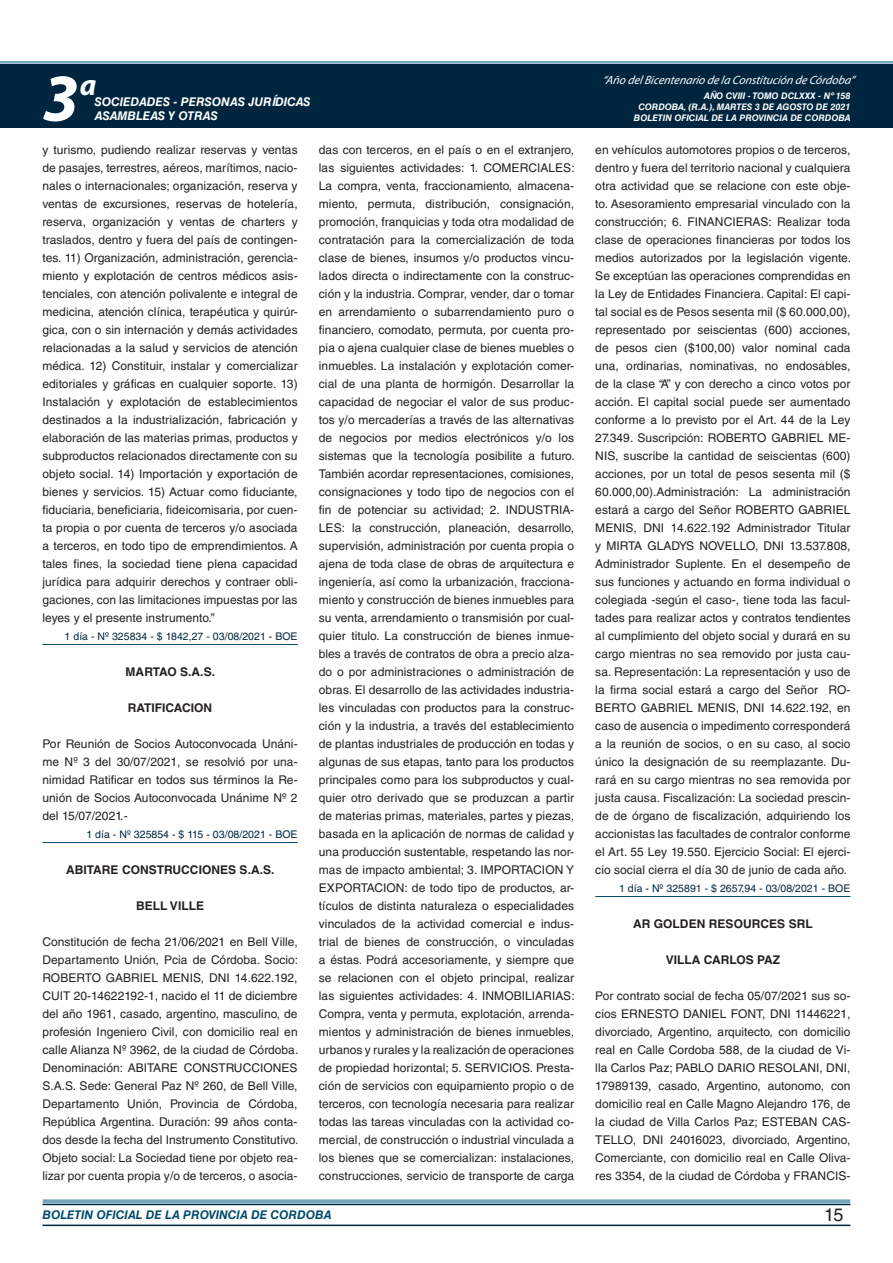
<style>
.page{position:relative;width:893px;height:1263px;background:#fff}
.page>*{position:absolute;margin:0;border:0;box-sizing:border-box;transform-origin:0 0}
.t1{font:italic 700 67.5px "Myriad Pro";color:#fff}
.t2{font:italic 700 30px "Myriad Pro";color:#fff}
.t3{font:18px "Helvetica LT Std";color:#231f20}
.t4{font:12px/18px "Helvetica LT Std";letter-spacing:.005em;color:#231f20;text-align:justify}
.t5{font:700 12px "Helvetica LT Std";letter-spacing:.005em;color:#231f20}
.t6{font:italic 12px "Myriad Pro";color:#fff}
.t7{font:italic 700 12px "Helvetica LT Std";color:#fff}
.t8{font:italic 700 12px "Helvetica LT Std";color:#004b6c}
.t9{font:10.5px "Helvetica LT Std";letter-spacing:.005em;color:#00263f}
.t10{font:italic 700 9px/10.8px "Helvetica LT Std";color:#fff;text-align:right}
</style>
<div class="page">
<div style="left:0;top:61px;width:893px;height:6px;background:#fff;opacity:.75"></div>
<div style="left:0;top:64px;width:893px;height:64px;background:#00263f"></div>
<hr style="left:43px;top:1224px;width:807px;height:2px;background:#00263f">
<div style="left:42px;top:1198px;width:809px;height:8px;background:#fff;opacity:.75"></div>
<hr style="left:43px;top:644px;width:255px;height:1px;background:#004b6c">
<hr style="left:43px;top:842px;width:255px;height:1px;background:#004b6c">
<hr style="left:595px;top:896px;width:255px;height:1px;background:#004b6c">
<h1 class="t1" style="left:43px;top:54px;width:38px">3</h1>
<h2 class="t2" style="left:80px;top:66px;width:18px">a</h2>
<p class="t7" style="left:95px;top:94px;width:217px">SOCIEDADES - PERSONAS JURÍDICAS</p>
<p class="t7" style="left:95px;top:109px;width:125px">ASAMBLEAS Y OTRAS</p>
<p class="t6" style="left:603px;top:72px;width:254px">“Año delBicentenario de la Constitución de Córdoba”</p>
<p class="t10" style="left:634px;top:91px;width:218px">AÑO CVIII - TOMO DCLXXX - Nº 158<br>CORDOBA, (R.A.), MARTES 3 DE AGOSTO DE 2021<br>BOLETIN OFICIAL DE LA PROVINCIA DE CORDOBA</p>
<p class="t4" style="left:43px;top:141px;width:257px">y turismo, pudiendo realizar reservas y ventas de pasajes, terrestres, aéreos, marítimos, nacio&shy;nales o internacionales; organización, reserva y ventas de excursiones, reservas de hotelería, reserva, organización y ventas de charters y traslados, dentro y fuera del país de contingen&shy;tes. 11) Organización, administración, gerencia&shy;miento y explotación de centros médicos asis&shy;tenciales, con atención polivalente e integral de medicina, atención clínica, terapéutica y quirúr&shy;gica, con o sin internación y demás actividades relacionadas a la salud y servicios de atención médica. 12) Constituir, instalar y comercializar editoriales y gráficas en cualquier soporte. 13)<br>Instalación y explotación de establecimientos destinados a la industrialización, fabricación y elaboración de las materias primas, productos y subproductos relacionados directamente con su objeto social. 14) Importación y exportación de bienes y servicios. 15) Actuar como fiduciante, fiduciaria, beneficiaria, fideicomisaria, por cuen&shy;ta propia o por cuenta de terceros y/o asociada a terceros, en todo tipo de emprendimientos. A tales fines, la sociedad tiene plena capacidad jurídica para adquirir derechos y contraer obli&shy;gaciones, con las limitaciones impuestas por las leyes y el presente instrumento.”</p>
<p class="t9" style="left:65px;top:630px;width:235px">1 día - Nº 325834 - $ 1842,27 - 03/08/2021 - BOE</p>
<p class="t5" style="left:126px;top:664px;width:91px">MARTAO S.A.S.</p>
<p class="t5" style="left:128px;top:700px;width:86px">RATIFICACION</p>
<p class="t4" style="left:43px;top:735px;width:257px">Por Reunión de Socios Autoconvocada Unáni&shy;me Nº 3 del 30/07/2021, se resolvió por una&shy;nimidad Ratificar en todos sus términos la Re&shy;unión de Socios Autoconvocada Unánime Nº 2 del 15/07/2021.-</p>
<p class="t9" style="left:86px;top:828px;width:213px">1 día - Nº 325854 - $ 115 - 03/08/2021 - BOE</p>
<p class="t5" style="left:66px;top:862px;width:210px">ABITARE CONSTRUCCIONES S.A.S.</p>
<p class="t5" style="left:136px;top:898px;width:70px">BELL VILLE</p>
<p class="t4" style="left:43px;top:933px;width:257px">Constitución de fecha 21/06/2021 en Bell Ville, Departamento Unión, Pcia de Córdoba. Socio:<br>ROBERTO GABRIEL MENIS, DNI 14.622.192, CUIT 20-14622192-1, nacido el 11 de diciembre del año 1961, casado, argentino, masculino, de profesión Ingeniero Civil, con domicilio real en calle Alianza Nº 3962, de la ciudad de Córdoba.<br>Denominación: ABITARE CONSTRUCCIONES S.A.S. Sede: General Paz Nº 260, de Bell Ville, Departamento Unión, Provincia de Córdoba, República Argentina. Duración: 99 años conta&shy;dos desde la fecha del Instrumento Constitutivo.<br>Objeto social: La Sociedad tiene por objeto rea&shy;lizar por cuenta propia y/o de terceros, o asocia-</p>
<p class="t4" style="left:319px;top:141px;width:257px">das con terceros, en el país o en el extranjero, las siguientes actividades: 1. COMERCIALES:<br>La compra, venta, fraccionamiento, almacena&shy;miento, permuta, distribución, consignación, promoción, franquicias y toda otra modalidad de contratación para la comercialización de toda clase de bienes, insumos y/o productos vincu&shy;lados directa o indirectamente con la construc&shy;ción y la industria. Comprar, vender, dar o tomar en arrendamiento o subarrendamiento puro o financiero, comodato, permuta, por cuenta pro&shy;pia o ajena cualquier clase de bienes muebles o inmuebles. La instalación y explotación comer&shy;cial de una planta de hormigón. Desarrollar la capacidad de negociar el valor de sus produc&shy;tos y/o mercaderías a través de las alternativas de negocios por medios electrónicos y/o los sistemas que la tecnología posibilite a futuro.<br>También acordar representaciones, comisiones, consignaciones y todo tipo de negocios con el fin de potenciar su actividad; 2. INDUSTRIA-LES: la construcción, planeación, desarrollo, supervisión, administración por cuenta propia o ajena de toda clase de obras de arquitectura e ingeniería, así como la urbanización, fracciona&shy;miento y construcción de bienes inmuebles para su venta, arrendamiento o transmisión por cual&shy;quier titulo. La construcción de bienes inmue&shy;bles a través de contratos de obra a precio alza&shy;do o por administraciones o administración de obras. El desarrollo de las actividades industria&shy;les vinculadas con productos para la construc&shy;ción y la industria, a través del establecimiento de plantas industriales de producción en todas y algunas de sus etapas, tanto para los productos principales como para los subproductos y cual&shy;quier otro derivado que se produzcan a partir de materias primas, materiales, partes y piezas, basada en la aplicación de normas de calidad y una producción sustentable, respetando las nor&shy;mas de impacto ambiental; 3. IMPORTACION Y EXPORTACION: de todo tipo de productos, ar&shy;tículos de distinta naturaleza o especialidades vinculados de la actividad comercial e indus&shy;trial de bienes de construcción, o vinculadas a éstas. Podrá accesoriamente, y siempre que se relacionen con el objeto principal, realizar las siguientes actividades: 4. INMOBILIARIAS:<br>Compra, venta y permuta, explotación, arrenda&shy;mientos y administración de bienes inmuebles, urbanos y rurales y la realización de operaciones de propiedad horizontal; 5. SERVICIOS. Presta&shy;ción de servicios con equipamiento propio o de terceros, con tecnología necesaria para realizar todas las tareas vinculadas con la actividad co&shy;mercial, de construcción o industrial vinculada a los bienes que se comercializan: instalaciones, construcciones, servicio de transporte de carga</p>
<p class="t4" style="left:595px;top:141px;width:257px">en vehículos automotores propios o de terceros, dentro y fuera del territorio nacional y cualquiera otra actividad que se relacione con este obje&shy;to. Asesoramiento empresarial vinculado con la construcción; 6. FINANCIERAS: Realizar toda clase de operaciones financieras por todos los medios autorizados por la legislación vigente.<br>Se exceptúan las operaciones comprendidas en la Ley de Entidades Financiera. Capital: El capi&shy;tal social es de Pesos sesenta mil ($ 60.000,00), representado por seiscientas (600) acciones, de pesos cien ($100,00) valor nominal cada una, ordinarias, nominativas, no endosables, de la clase “A” y con derecho a cinco votos por acción. El capital social puede ser aumentado conforme a lo previsto por el Art. 44 de la Ley 27.349. Suscripción: ROBERTO GABRIEL ME-NIS, suscribe la cantidad de seiscientas (600) acciones, por un total de pesos sesenta mil ($ 60.000,00).Administración: La administración estará a cargo del Señor ROBERTO GABRIEL MENIS, DNI 14.622.192 Administrador Titular y MIRTA GLADYS NOVELLO, DNI 13.537.808, Administrador Suplente. En el desempeño de sus funciones y actuando en forma individual o colegiada -según el caso-, tiene toda las facul&shy;tades para realizar actos y contratos tendientes al cumplimiento del objeto social y durará en su cargo mientras no sea removido por justa cau&shy;sa. Representación: La representación y uso de la firma social estará a cargo del Señor RO-BERTO GABRIEL MENIS, DNI 14.622.192, en caso de ausencia o impedimento corresponderá a la reunión de socios, o en su caso, al socio único la designación de su reemplazante. Du&shy;rará en su cargo mientras no sea removida por justa causa. Fiscalización: La sociedad prescin&shy;de de órgano de fiscalización, adquiriendo los accionistas las facultades de contralor conforme el Art. 55 Ley 19.550. Ejercicio Social: El ejerci&shy;cio social cierra el día 30 de junio de cada año.</p>
<p class="t9" style="left:619px;top:882px;width:233px">1 día - Nº 325891 - $ 2657,94 - 03/08/2021 - BOE</p>
<p class="t5" style="left:633px;top:916px;width:181px">AR GOLDEN RESOURCES SRL</p>
<p class="t5" style="left:666px;top:952px;width:116px">VILLA CARLOS PAZ</p>
<p class="t4" style="left:595px;top:987px;width:257px">Por contrato social de fecha 05/07/2021 sus so&shy;cios ERNESTO DANIEL FONT, DNI 11446221, divorciado, Argentino, arquitecto, con domicilio real en Calle Cordoba 588, de la ciudad de Vi&shy;lla Carlos Paz; PABLO DARIO RESOLANI, DNI, 17989139, casado, Argentino, autonomo, con domicilio real en Calle Magno Alejandro 176, de la ciudad de Villa Carlos Paz; ESTEBAN CAS-TELLO, DNI 24016023, divorciado, Argentino, Comerciante, con domicilio real en Calle Oliva&shy;res 3354, de la ciudad de Córdoba y FRANCIS-</p>
<p class="t8" style="left:43px;top:1208px;width:290px">BOLETIN OFICIAL DE LA PROVINCIA DE CORDOBA</p>
<h3 class="t3" style="left:824px;top:1204px;width:21px">15</h3>
</div>
